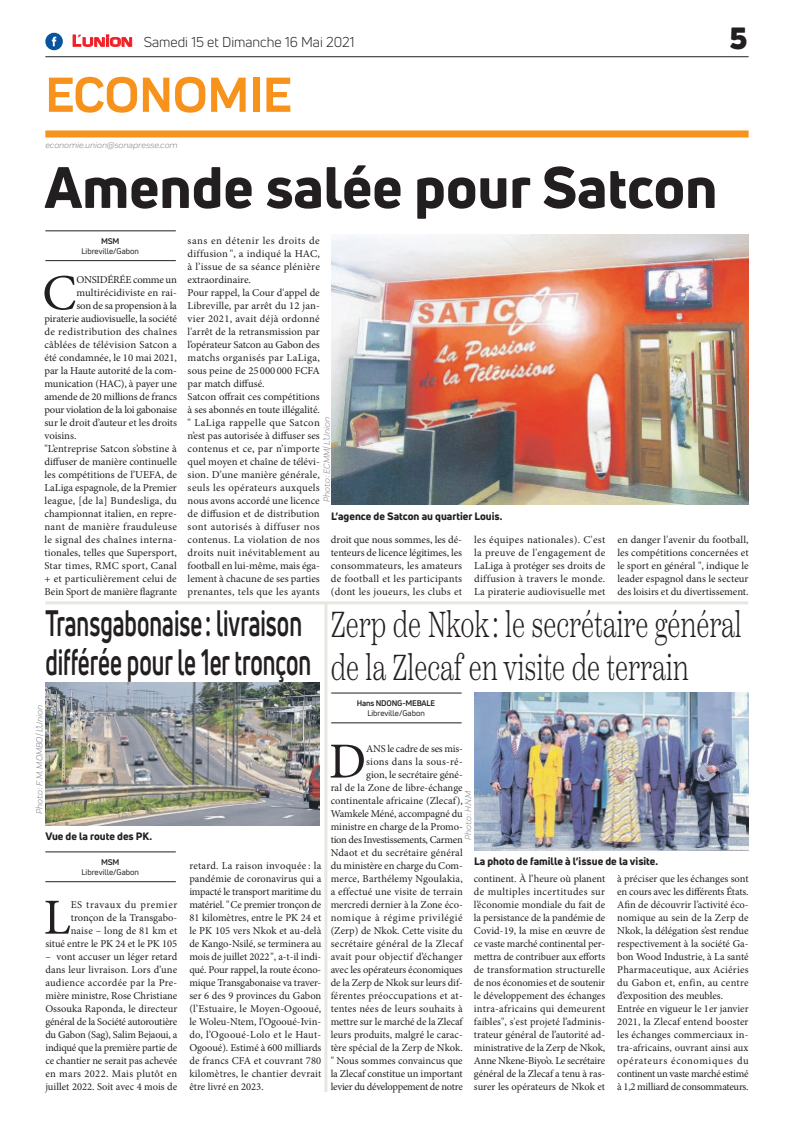
<style>
.page{position:relative;width:794px;height:1129px;background:#fff}
.page>*{position:absolute;margin:0;border:0;box-sizing:border-box;transform-origin:0 0}
.t1{font:800 57px "Uni Neue";color:#231f20}
.t2{font:700 51px "Praktika";color:#f7931d}
.t3{font:50.5px "Minion Pro";color:#231f20}
.t4{font:300 36px/43.2px "Scotch Text";color:#231f20;scale:.7 1}
.t5{font:700 36px/39px "Uni Neue";color:#231f20;scale:.63 1}
.t6{font:900 30px "Uni Neue";color:#231f20}
.t7{font:14px "Uni Neue";color:#231f20}
.t8{font:10.5px/13px "Minion Pro";color:#231f20;text-align:justify}
.t9{font:800 10.5px "Uni Neue";color:#231f20}
.t10{font:10.5px "Minion Pro";letter-spacing:.02em;color:#231f20}
.t11{font:10.5px "Minion Pro";letter-spacing:.03em;color:#231f20}
.t12{font:10.5px "Minion Pro";letter-spacing:-.025em;color:#231f20}
.t13{font:10.5px "Minion Pro";letter-spacing:.025em;color:#231f20}
.t14{font:10.5px "Minion Pro";letter-spacing:.035em;color:#231f20}
.t15{font:10.5px "Minion Pro";letter-spacing:-.02em;color:#231f20}
.t16{font:italic 9px "Praktika";color:#818386}
.t17{font:8px "Uni Neue";color:#231f20}
.t18{font:700 8px "Uni Neue";letter-spacing:-.02em;color:#231f20}
.s1{font-family:"Eurostile";font-weight:600;font-size:15px;color:#ee1d23}
.s2{font-family:"Eurostile";font-weight:600;font-size:11.4px;color:#ee1d23}
</style>
<div class="page">
<div style="left:45px;top:130px;width:703px;height:7px;background:#f7931d"></div>
<hr style="left:45px;top:56px;width:703px;height:1px;background:#231f20">
<svg style="left:72px;top:34px;width:60px;height:13px"></svg>
<div style="left:45px;top:33px;width:18px;height:17px;background:#08549e;border-radius:50%"></div>
<svg style="left:52px;top:37px;width:4px;height:9px"></svg>
<hr style="left:45px;top:260px;width:131px;height:1px;background:#231f20">
<hr style="left:45px;top:231px;width:131px;height:1px;background:#231f20">
<img style="left:331px;top:234px;width:417px;height:271px">
<hr style="left:45px;top:881px;width:131px;height:1px;background:#231f20">
<hr style="left:45px;top:851px;width:131px;height:1px;background:#231f20">
<img style="left:45px;top:682px;width:275px;height:143px">
<hr style="left:331px;top:722px;width:130px;height:1px;background:#231f20">
<hr style="left:331px;top:692px;width:130px;height:1px;background:#231f20">
<img style="left:474px;top:692px;width:274px;height:157px">
<hr style="left:45px;top:601px;width:703px;height:3px;background:#e8e6e0">
<hr style="left:324px;top:602px;width:3px;height:489px;background:#e8e6e0">
<h3 class="t7" style="left:72px;top:33px;width:284px"><span class="s1">L</span><span class="s2">UNION</span> Samedi 15 et Dimanche 16 Mai 2021</h3>
<h2 class="t2" style="left:45px;top:54px;width:248px">ECONOMIE</h2>
<p class="t16" style="left:45px;top:139px;width:134px">economie.union@sonapresse.com</p>
<h3 class="t6" style="left:729px;top:17px;width:19px">5</h3>
<h1 class="t1" style="left:44px;top:149px;width:674px">Amende salée pour Satcon</h1>
<p class="t18" style="left:101px;top:236px;width:20px">MSM</p>
<p class="t17" style="left:82px;top:246px;width:59px">Libreville/Gabon</p>
<p class="t8" style="left:188px;top:234px;width:134px;text-align:left">sans en détenir les droits de diffusion ", a indiqué la HAC, à l’issue de sa séance plénière extraordinaire.<br>Pour rappel, la Cour d'appel de<br>Libreville, par arrêt du 12 jan&shy;vier 2021, avait déjà ordonné l'arrêt de la retransmission par l’opérateur Satcon au Gabon des matchs organisés par LaLiga, sous peine de 25 000 000 FCFA par match diffusé.<br>Satcon offrait ces compétitions à ses abonnés en toute illégalité. " LaLiga rappelle que Satcon n’est pas autorisée à diffuser ses contenus et ce, par n’importe quel moyen et chaîne de télévi&shy;sion. D’une manière générale, seuls les opérateurs auxquels nous avons accordé une licence de diffusion et de distribution sont autorisés à diffuser nos contenus. La violation de nos droits nuit inévitablement au football en lui-même, mais éga&shy;lement à chacune de ses parties prenantes, tels que les ayants</p>
<h3 class="t3" style="left:42px;top:259px;width:36px">C</h3>
<p class="t12" style="left:76px;top:273px;width:102px">ONSIDÉRÉE comme un</p>
<p class="t8" style="left:76px;top:286px;width:102px">multirécidiviste en rai-</p>
<p class="t15" style="left:76px;top:299px;width:102px">son de sa propension à la</p>
<p class="t8" style="left:44px;top:312px;width:134px">piraterie audiovisuelle, la société</p>
<p class="t11" style="left:44px;top:325px;width:134px">de redistribution des chaînes</p>
<p class="t13" style="left:44px;top:338px;width:134px">câblées de télévision Satcon a</p>
<p class="t8" style="left:44px;top:351px;width:134px">été condamnée, le 10 mai 2021,</p>
<p class="t8" style="left:44px;top:364px;width:134px">par la Haute autorité de la com-</p>
<p class="t8" style="left:44px;top:377px;width:134px">munication (HAC), à payer une</p>
<p class="t8" style="left:44px;top:390px;width:134px">amende de 20 millions de francs</p>
<p class="t12" style="left:44px;top:403px;width:134px">pour violation de la loi gabonaise</p>
<p class="t8" style="left:44px;top:416px;width:134px">sur le droit d’auteur et les droits</p>
<p class="t8" style="left:44px;top:429px;width:33px">voisins.</p>
<p class="t8" style="left:44px;top:442px;width:134px">"L’entreprise Satcon s’obstine à</p>
<p class="t8" style="left:44px;top:455px;width:134px">diffuser de manière continuelle</p>
<p class="t8" style="left:44px;top:468px;width:134px">les compétitions de l’UEFA, de</p>
<p class="t8" style="left:44px;top:481px;width:134px">LaLiga espagnole, de la Premier</p>
<p class="t10" style="left:44px;top:494px;width:134px">league, [de la] Bundesliga, du</p>
<p class="t8" style="left:44px;top:507px;width:134px">championnat italien, en repre-</p>
<p class="t14" style="left:44px;top:520px;width:134px">nant de manière frauduleuse</p>
<p class="t11" style="left:44px;top:533px;width:134px">le signal des chaînes interna-</p>
<p class="t8" style="left:44px;top:546px;width:134px">tionales, telles que Supersport,</p>
<p class="t10" style="left:44px;top:559px;width:134px">Star times, RMC sport, Canal</p>
<p class="t10" style="left:44px;top:572px;width:134px">+ et particulièrement celui de</p>
<p class="t8" style="left:44px;top:585px;width:134px">Bein Sport de manière flagrante</p>
<p class="t16" style="left:320px;top:502px;width:86px;rotate:-90deg">Photo : ECMM/ L’Union</p>
<p class="t9" style="left:331px;top:509px;width:173px">L’agence de Satcon au quartier Louis.</p>
<p class="t8" style="left:331px;top:533px;width:133px">droit que nous sommes, les dé&shy;tenteurs de licence légitimes, les consommateurs, les amateurs de football et les participants (dont les joueurs, les clubs et</p>
<p class="t8" style="left:474px;top:533px;width:133px">les équipes nationales). C'est la preuve de l'engagement de LaLiga à protéger ses droits de diffusion à travers le monde.<br>La piraterie audiovisuelle met</p>
<p class="t8" style="left:617px;top:533px;width:133px">en danger l'avenir du football, les compétitions concernées et le sport en général ", indique le leader espagnol dans le secteur des loisirs et du divertissement.</p>
<h3 class="t5" style="left:45px;top:603px;width:424px">Transgabonaise: livraison différée pour le 1er tronçon</h3>
<p class="t16" style="left:33px;top:814px;width:111px;rotate:-90deg">Photo : F. M. MOMBO/ L’Union</p>
<p class="t9" style="left:45px;top:829px;width:108px">Vue de la route des PK.</p>
<p class="t18" style="left:101px;top:856px;width:20px">MSM</p>
<p class="t17" style="left:82px;top:867px;width:59px">Libreville/Gabon</p>
<p class="t8" style="left:45px;top:897px;width:133px;text-align:right">ES travaux du premier tronçon de la Transgabo-<br>naise – long de 81 km et<br>situé entre le PK 24 et le PK 105</p>
<p class="t8" style="left:45px;top:949px;width:133px">– vont accuser un léger retard dans leur livraison. Lors d’une audience accordée par la Pre&shy;mière ministre, Rose Christiane Ossouka Raponda, le directeur général de la Société autoroutière du Gabon (Sag), Salim Bejaoui, a indiqué que la première partie de ce chantier ne serait pas achevée en mars 2022. Mais plutôt en juillet 2022. Soit avec 4 mois de</p>
<h3 class="t3" style="left:44px;top:883px;width:29px">L</h3>
<p class="t8" style="left:189px;top:858px;width:133px">retard. La raison invoquée : la pandémie de coronavirus qui a impacté le transport maritime du matériel. "Ce premier tronçon de 81 kilomètres, entre le PK 24 et le PK 105 vers Nkok et au-delà de Kango-Nsilé, se terminera au mois de juillet 2022", a-t-il indi&shy;qué. Pour rappel, la route écono&shy;mique Transgabonaise va traver&shy;ser 6 des 9 provinces du Gabon (l’Estuaire, le Moyen-Ogooué, le Woleu-Ntem, l’Ogooué-Ivin&shy;do, l’Ogooué-Lolo et le Haut-Ogooué). Estimé à 600 milliards de francs CFA et couvrant 780 kilomètres, le chantier devrait être livré en 2023.</p>
<h3 class="t4" style="left:331px;top:603px;width:589px">Zerp de Nkok: le secrétaire général de la Zlecaf en visite de terrain</h3>
<p class="t18" style="left:357px;top:698px;width:80px">Hans NDONG-MEBALE</p>
<p class="t17" style="left:367px;top:708px;width:59px">Libreville/Gabon</p>
<p class="t8" style="left:331px;top:741px;width:134px;text-align:right">ANS le cadre de ses mis-<br>sions dans la sous-ré-<br>gion, le secrétaire géné-<br>ral de la Zone de libre-échange continentale africaine (Zlecaf),<br>Wamkele Méné, accompagné du ministre en charge de la Promo&shy;tion des Investissements, Carmen<br>Ndaot et du secrétaire général du ministère en charge du Com&shy;merce, Barthélemy Ngoulakia, a effectué une visite de terrain mercredi dernier à la Zone éco&shy;nomique à régime privilégié (Zerp) de Nkok. Cette visite du secrétaire général de la Zlecaf avait pour objectif d’échanger avec les opérateurs économiques de la Zerp de Nkok sur leurs dif&shy;férentes préoccupations et at&shy;tentes nées de leurs souhaits à mettre sur le marché de la Zlecaf leurs produits, malgré le carac&shy;tère spécial de la Zerp de Nkok. " Nous sommes convaincus que la Zlecaf constitue un important levier du développement de notre</p>
<h3 class="t3" style="left:329px;top:727px;width:39px">D</h3>
<p class="t16" style="left:462px;top:840px;width:51px;rotate:-90deg">Photo : H.N.M</p>
<p class="t9" style="left:474px;top:853px;width:185px">La photo de famille à l’issue de la visite.</p>
<p class="t8" style="left:474px;top:871px;width:133px">continent. À l’heure où planent de multiples incertitudes sur l’économie mondiale du fait de la persistance de la pandémie de Covid-19, la mise en œuvre de ce vaste marché continental per&shy;mettra de contribuer aux efforts de transformation structurelle de nos économies et de soutenir le développement des échanges intra-africains qui demeurent faibles", s'est projeté l’adminis&shy;trateur général de l’autorité ad&shy;ministrative de la Zerp de Nkok, Anne Nkene-Biyo’o. Le secrétaire général de la Zlecaf a tenu à ras&shy;surer les opérateurs de Nkok et</p>
<p class="t8" style="left:617px;top:871px;width:133px;text-align:left">à préciser que les échanges sont en cours avec les différents États.<br>Afin de découvrir l’activité éco&shy;nomique au sein de la Zerp de<br>Nkok, la délégation s’est rendue respectivement à la société Ga&shy;bon Wood Industrie, à La santé<br>Pharmaceutique, aux Aciéries du Gabon et, enfin, au centre d’exposition des meubles.<br>Entrée en vigueur le 1er janvier<br>2021, la Zlecaf entend booster les échanges commerciaux in&shy;tra-africains, ouvrant ainsi aux opérateurs économiques du continent un vaste marché estimé à 1,2 milliard de consommateurs.</p>
</div>
